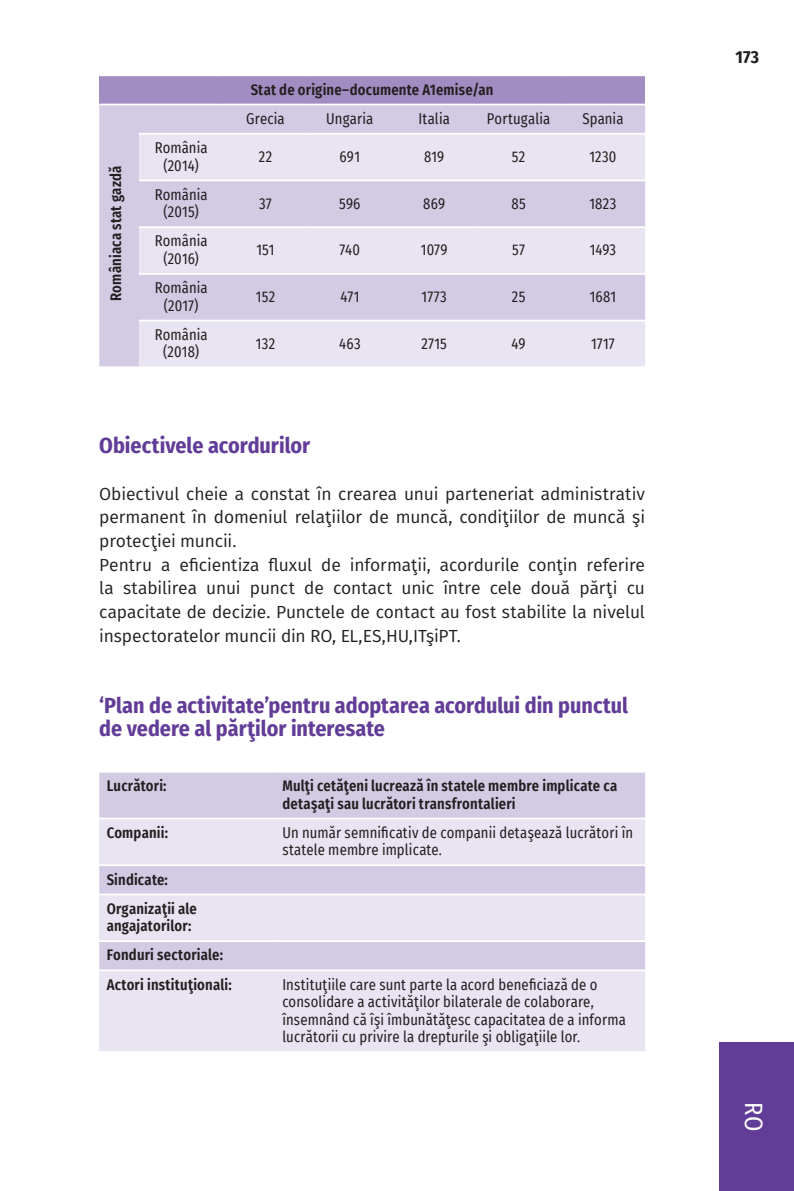
<style>
.page{position:relative;width:794px;height:1191px;background:#fff}
.page>*{position:absolute;margin:0;border:0;box-sizing:border-box;transform-origin:0 0}
.t1{font:24.5px "Fira Sans Condensed";color:#fff}
.t2{font:700 21.88px/23.6px "Fira Sans Condensed";color:#623d98}
.t3{font:17.5px/23.6px "Fira Sans";letter-spacing:-.005em;color:#231f20}
.t4{font:700 17.5px "Fira Sans Condensed";color:#231f20}
.t5{font:15.4px/17.5px "Fira Sans Condensed";letter-spacing:.01em;color:#231f20;text-align:center;scale:.95 1}
.t6{font:600 15.4px/29.2px "Fira Sans Condensed";letter-spacing:.015em;color:#231f20;scale:.95 1}
</style>
<div class="page">
<div style="left:719px;top:1042px;width:75px;height:149px;background:#623d98"></div>
<div style="left:99px;top:75px;width:546px;height:29px;background:#a18dc2"></div>
<div style="left:99px;top:105px;width:546px;height:261px;background:#d3cbe4"></div>
<svg style="left:139px;top:135px;width:506px;height:231px;background:#dfdaeb"></svg>
<hr style="left:139px;top:133px;width:84px;height:2px;background:#fff">
<hr style="left:223px;top:133px;width:85px;height:2px;background:#fff">
<hr style="left:308px;top:133px;width:84px;height:2px;background:#fff">
<hr style="left:392px;top:133px;width:84px;height:2px;background:#fff">
<hr style="left:476px;top:133px;width:85px;height:2px;background:#fff">
<hr style="left:561px;top:133px;width:84px;height:2px;background:#fff">
<hr style="left:139px;top:180px;width:84px;height:1px;background:#fff">
<hr style="left:223px;top:180px;width:85px;height:1px;background:#fff">
<hr style="left:308px;top:180px;width:84px;height:1px;background:#fff">
<hr style="left:392px;top:180px;width:84px;height:1px;background:#fff">
<hr style="left:476px;top:180px;width:85px;height:1px;background:#fff">
<hr style="left:561px;top:180px;width:84px;height:1px;background:#fff">
<hr style="left:139px;top:226px;width:84px;height:2px;background:#fff">
<hr style="left:223px;top:226px;width:85px;height:2px;background:#fff">
<hr style="left:308px;top:226px;width:84px;height:2px;background:#fff">
<hr style="left:392px;top:226px;width:84px;height:2px;background:#fff">
<hr style="left:476px;top:226px;width:85px;height:2px;background:#fff">
<hr style="left:561px;top:226px;width:84px;height:2px;background:#fff">
<hr style="left:139px;top:273px;width:84px;height:2px;background:#fff">
<hr style="left:223px;top:273px;width:85px;height:2px;background:#fff">
<hr style="left:308px;top:273px;width:84px;height:2px;background:#fff">
<hr style="left:392px;top:273px;width:84px;height:2px;background:#fff">
<hr style="left:476px;top:273px;width:85px;height:2px;background:#fff">
<hr style="left:561px;top:273px;width:84px;height:2px;background:#fff">
<hr style="left:139px;top:320px;width:84px;height:1px;background:#fff">
<hr style="left:223px;top:320px;width:85px;height:1px;background:#fff">
<hr style="left:308px;top:320px;width:84px;height:1px;background:#fff">
<hr style="left:392px;top:320px;width:84px;height:1px;background:#fff">
<hr style="left:476px;top:320px;width:85px;height:1px;background:#fff">
<hr style="left:561px;top:320px;width:84px;height:1px;background:#fff">
<hr style="left:99px;top:74px;width:40px;height:2px;background:#fff">
<hr style="left:139px;top:74px;width:84px;height:2px;background:#fff">
<hr style="left:223px;top:74px;width:85px;height:2px;background:#fff">
<hr style="left:308px;top:74px;width:84px;height:2px;background:#fff">
<hr style="left:392px;top:74px;width:84px;height:2px;background:#fff">
<hr style="left:476px;top:74px;width:85px;height:2px;background:#fff">
<hr style="left:561px;top:74px;width:84px;height:2px;background:#fff">
<div style="left:99px;top:772px;width:546px;height:45px;background:#d3cbe4"></div>
<svg style="left:99px;top:819px;width:546px;height:232px;background:#e3deed"></svg>
<hr style="left:99px;top:864px;width:176px;height:2px;background:#fff">
<hr style="left:275px;top:864px;width:370px;height:2px;background:#fff">
<hr style="left:99px;top:893px;width:176px;height:2px;background:#fff">
<hr style="left:275px;top:893px;width:370px;height:2px;background:#fff">
<hr style="left:99px;top:940px;width:176px;height:2px;background:#fff">
<hr style="left:275px;top:940px;width:370px;height:2px;background:#fff">
<hr style="left:99px;top:969px;width:176px;height:2px;background:#fff">
<hr style="left:275px;top:969px;width:370px;height:2px;background:#fff">
<p class="t6" style="left:251px;top:74px;width:257px">Stat de origine–documente A1emise/an</p>
<p class="t6" style="left:100px;top:301px;width:144px;rotate:-90deg">Româniaca stat gazdă</p>
<p class="t5" style="left:246px;top:109px;width:42px">Grecia</p>
<p class="t5" style="left:326px;top:109px;width:51px">Ungaria</p>
<p class="t5" style="left:418px;top:109px;width:35px">Italia</p>
<p class="t5" style="left:487px;top:109px;width:68px">Portugalia</p>
<p class="t5" style="left:582px;top:109px;width:45px">Spania</p>
<p class="t5" style="left:155px;top:138px;width:57px">România (2014)</p>
<p class="t5" style="left:259px;top:147px;width:15px">22</p>
<p class="t5" style="left:340px;top:147px;width:23px">691</p>
<p class="t5" style="left:424px;top:147px;width:23px">819</p>
<p class="t5" style="left:512px;top:147px;width:16px">52</p>
<p class="t5" style="left:589px;top:147px;width:30px">1230</p>
<p class="t5" style="left:155px;top:185px;width:57px">România (2015)</p>
<p class="t5" style="left:259px;top:194px;width:15px">37</p>
<p class="t5" style="left:339px;top:194px;width:24px">596</p>
<p class="t5" style="left:423px;top:194px;width:25px">869</p>
<p class="t5" style="left:511px;top:194px;width:17px">85</p>
<p class="t5" style="left:589px;top:194px;width:30px">1823</p>
<p class="t5" style="left:155px;top:232px;width:57px">România (2016)</p>
<p class="t5" style="left:256px;top:241px;width:21px">151</p>
<p class="t5" style="left:339px;top:241px;width:23px">740</p>
<p class="t5" style="left:421px;top:241px;width:30px">1079</p>
<p class="t5" style="left:512px;top:241px;width:15px">57</p>
<p class="t5" style="left:589px;top:241px;width:29px">1493</p>
<p class="t5" style="left:155px;top:279px;width:57px">România (2017)</p>
<p class="t5" style="left:256px;top:287px;width:22px">152</p>
<p class="t5" style="left:340px;top:287px;width:21px">471</p>
<p class="t5" style="left:421px;top:287px;width:28px">1773</p>
<p class="t5" style="left:512px;top:287px;width:16px">25</p>
<p class="t5" style="left:589px;top:287px;width:29px">1681</p>
<p class="t5" style="left:155px;top:325px;width:57px">România (2018)</p>
<p class="t5" style="left:256px;top:334px;width:22px">132</p>
<p class="t5" style="left:339px;top:334px;width:24px">463</p>
<p class="t5" style="left:421px;top:334px;width:28px">2715</p>
<p class="t5" style="left:511px;top:334px;width:16px">49</p>
<p class="t5" style="left:591px;top:334px;width:27px">1717</p>
<h2 class="t2" style="left:99px;top:432px;width:212px">Obiectivele acordurilor</h2>
<p class="t3" style="left:99px;top:481px;width:547px">Obiectivul cheie a constat în crearea unui parteneriat administrativ permanent în domeniul relaţiilor de muncă, condiţiilor de muncă şi protecţiei muncii.<br>Pentru a eficientiza fluxul de informaţii, acordurile conţin referire la stabilirea unui punct de contact unic între cele două părţi cu capacitate de decizie. Punctele de contact au fost stabilite la nivelul inspectoratelor muncii din RO, EL,ES,HU,ITşiPT.</p>
<h2 class="t2" style="left:99px;top:691px;width:530px">‘Plan de activitate’pentru adoptarea acordului din punctul de vedere al părţilor interesate</h2>
<p class="t6" style="left:107px;top:770px;width:65px">Lucrători:</p>
<p class="t6" style="left:282px;top:776px;width:354px;line-height:17.5px">Mulţi cetăţeni lucrează în statele membre implicate ca detaşaţi sau lucrători transfrontalieri</p>
<p class="t6" style="left:107px;top:817px;width:66px">Companii:</p>
<p class="t5" style="left:282px;top:823px;width:371px;text-align:left">Un număr semnificativ de companii detaşează lucrători în statele membre implicate.</p>
<p class="t6" style="left:107px;top:863px;width:96px">Sindicate:<br>Organizaţii ale</p>
<p class="t6" style="left:107px;top:910px;width:133px">angajatorilor:<br>Fonduri sectoriale:<br>Actori instituţionali:</p>
<p class="t5" style="left:282px;top:975px;width:363px;text-align:left">Instituţiile care sunt parte la acord beneficiază de o consolidare a activităţilor bilaterale de colaborare, însemnând că îşi îmbunătăţesc capacitatea de a informa lucrătorii cu privire la drepturile şi obligaţiile lor.</p>
<p class="t4" style="left:735px;top:42px;width:25px">173</p>
<h1 class="t1" style="left:772px;top:1102px;width:30px;rotate:90deg">RO</h1>
</div>
